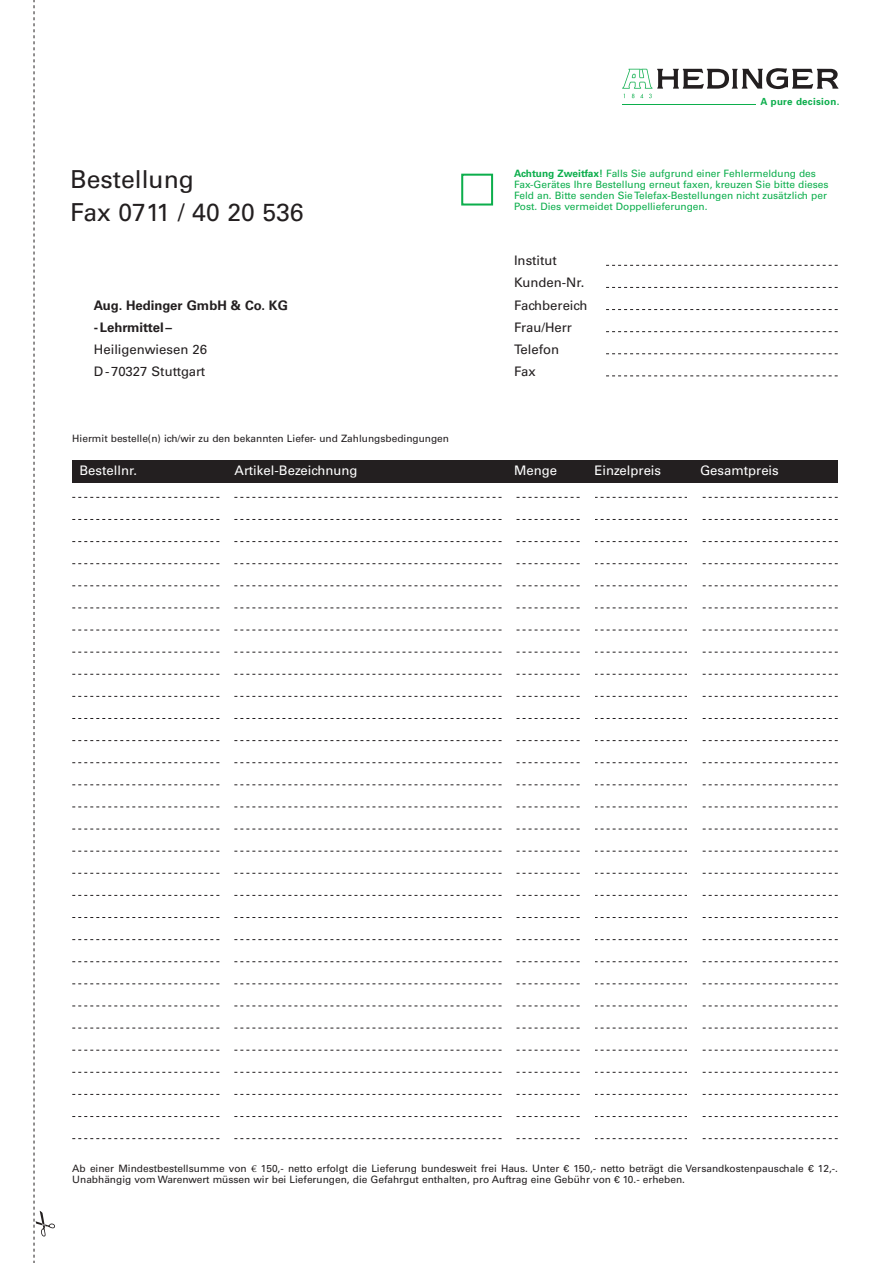
<style>
.page{position:relative;width:893px;height:1263px;background:#fff}
.page>*{position:absolute;margin:0;border:0;box-sizing:border-box;transform-origin:0 0}
.t1{font:24.75px "Univers LT Std";color:#231f20}
.t2{font:13.2px "Univers LT Std";color:#231f20}
.t3{font:13.2px "Univers LT Std";color:#fff}
.t4{font:700 13.2px "Univers LT Std";color:#231f20}
.t5{font:10.2px/11.1px "Univers LT Std";color:#231f20}
.t6{font:10.2px/11.1px "Univers LT Std";color:#0cae4c}
.t7{font:700 9.75px "Univers";letter-spacing:.03em;color:#0cae4c}
.s1{font-weight:700}
.s2{font-family:"Optima LT Std"}
</style>
<div class="page">
<hr style="left:622px;top:104px;width:134px;height:1px;background:#0cae4c">
<svg style="left:622px;top:68px;width:217px;height:30px"></svg>
<div style="left:72px;top:460px;width:766px;height:22px;background:#231f20"></div>
<div style="left:461px;top:174px;width:32px;height:32px;background:#fff;border:2px solid #0cae4c"></div>
<svg style="left:606px;top:265px;width:232px;height:1px"></svg>
<svg style="left:606px;top:287px;width:232px;height:1px"></svg>
<svg style="left:606px;top:309px;width:232px;height:1px"></svg>
<svg style="left:606px;top:331px;width:232px;height:1px"></svg>
<svg style="left:606px;top:353px;width:232px;height:1px"></svg>
<svg style="left:606px;top:375px;width:232px;height:1px"></svg>
<svg style="left:72px;top:497px;width:766px;height:1px"></svg>
<svg style="left:72px;top:519px;width:766px;height:1px"></svg>
<svg style="left:72px;top:541px;width:766px;height:1px"></svg>
<svg style="left:72px;top:563px;width:766px;height:1px"></svg>
<svg style="left:72px;top:585px;width:766px;height:1px"></svg>
<svg style="left:72px;top:607px;width:766px;height:1px"></svg>
<svg style="left:72px;top:630px;width:766px;height:1px"></svg>
<svg style="left:72px;top:652px;width:766px;height:1px"></svg>
<svg style="left:72px;top:674px;width:766px;height:1px"></svg>
<svg style="left:72px;top:696px;width:766px;height:1px"></svg>
<svg style="left:72px;top:718px;width:766px;height:1px"></svg>
<svg style="left:72px;top:740px;width:766px;height:1px"></svg>
<svg style="left:72px;top:762px;width:766px;height:1px"></svg>
<svg style="left:72px;top:784px;width:766px;height:1px"></svg>
<svg style="left:72px;top:806px;width:766px;height:1px"></svg>
<svg style="left:72px;top:829px;width:766px;height:1px"></svg>
<svg style="left:72px;top:851px;width:766px;height:1px"></svg>
<svg style="left:72px;top:873px;width:766px;height:1px"></svg>
<svg style="left:72px;top:895px;width:766px;height:1px"></svg>
<svg style="left:72px;top:917px;width:766px;height:1px"></svg>
<svg style="left:72px;top:939px;width:766px;height:1px"></svg>
<svg style="left:72px;top:961px;width:766px;height:1px"></svg>
<svg style="left:72px;top:983px;width:766px;height:1px"></svg>
<svg style="left:72px;top:1005px;width:766px;height:1px"></svg>
<svg style="left:72px;top:1028px;width:766px;height:1px"></svg>
<svg style="left:72px;top:1050px;width:766px;height:1px"></svg>
<svg style="left:72px;top:1072px;width:766px;height:1px"></svg>
<svg style="left:72px;top:1094px;width:766px;height:1px"></svg>
<svg style="left:72px;top:1116px;width:766px;height:1px"></svg>
<svg style="left:72px;top:1138px;width:766px;height:1px"></svg>
<div style="left:221px;top:485px;width:13px;height:672px;background:#fff"></div>
<div style="left:503px;top:485px;width:13px;height:672px;background:#fff"></div>
<div style="left:583px;top:485px;width:12px;height:672px;background:#fff"></div>
<div style="left:687px;top:485px;width:13px;height:672px;background:#fff"></div>
<svg style="left:34px;top:0;width:21px;height:1263px"></svg>
<p class="t1" style="left:70px;top:164px;width:125px">Bestellung</p>
<p class="t1" style="left:70px;top:198px;width:235px">Fax 0711 / 40 20 536</p>
<p class="t4" style="left:94px;top:297px;width:195px">Aug. Hedinger GmbH &amp; Co. KG</p>
<p class="t4" style="left:94px;top:319px;width:80px">-Lehrmittel–</p>
<p class="t2" style="left:94px;top:341px;width:115px">Heiligenwiesen 26</p>
<p class="t2" style="left:94px;top:363px;width:113px">D-70327 Stuttgart</p>
<p class="t5" style="left:72px;top:433px;width:378px">Hiermit bestelle(n) ich/wir zu den bekannten Liefer- und Zahlungsbedingungen</p>
<p class="t7" style="left:760px;top:95px;width:80px">A pure decision.</p>
<p class="t6" style="left:514px;top:168px;width:316px"><span class="s1">Achtung Zweitfax!</span> Falls Sie aufgrund einer Fehlermeldung des Fax-Gerätes Ihre Bestellung erneut faxen, kreuzen Sie bitte dieses Feld an. Bitte senden Sie Telefax-Bestellungen nicht zusätzlich per Post. Dies vermeidet Doppellieferungen.</p>
<p class="t2" style="left:514px;top:253px;width:45px">Institut</p>
<p class="t2" style="left:514px;top:275px;width:72px">Kunden-Nr.</p>
<p class="t2" style="left:514px;top:297px;width:75px">Fachbereich</p>
<p class="t2" style="left:514px;top:319px;width:59px">Frau/Herr</p>
<p class="t2" style="left:514px;top:341px;width:47px">Telefon</p>
<p class="t2" style="left:514px;top:363px;width:23px">Fax</p>
<p class="t3" style="left:80px;top:463px;width:59px">Bestellnr.</p>
<p class="t3" style="left:235px;top:463px;width:124px">Artikel-Bezeichnung</p>
<p class="t3" style="left:514px;top:463px;width:45px">Menge</p>
<p class="t3" style="left:594px;top:463px;width:68px">Einzelpreis</p>
<p class="t3" style="left:700px;top:463px;width:80px">Gesamtpreis</p>
<p class="t5" style="left:72px;top:1163px;width:767px">Ab einer Mindestbestellsumme von <span class="s2">€</span> 150,- netto erfolgt die Lieferung bundesweit frei Haus. Unter € 150,- netto beträgt die Versandkostenpauschale € 12,-.<br>Unabhängig vom Warenwert müssen wir bei Lieferungen, die Gefahrgut enthalten, pro Auftrag eine Gebühr von € 10.- erheben.</p>
</div>
